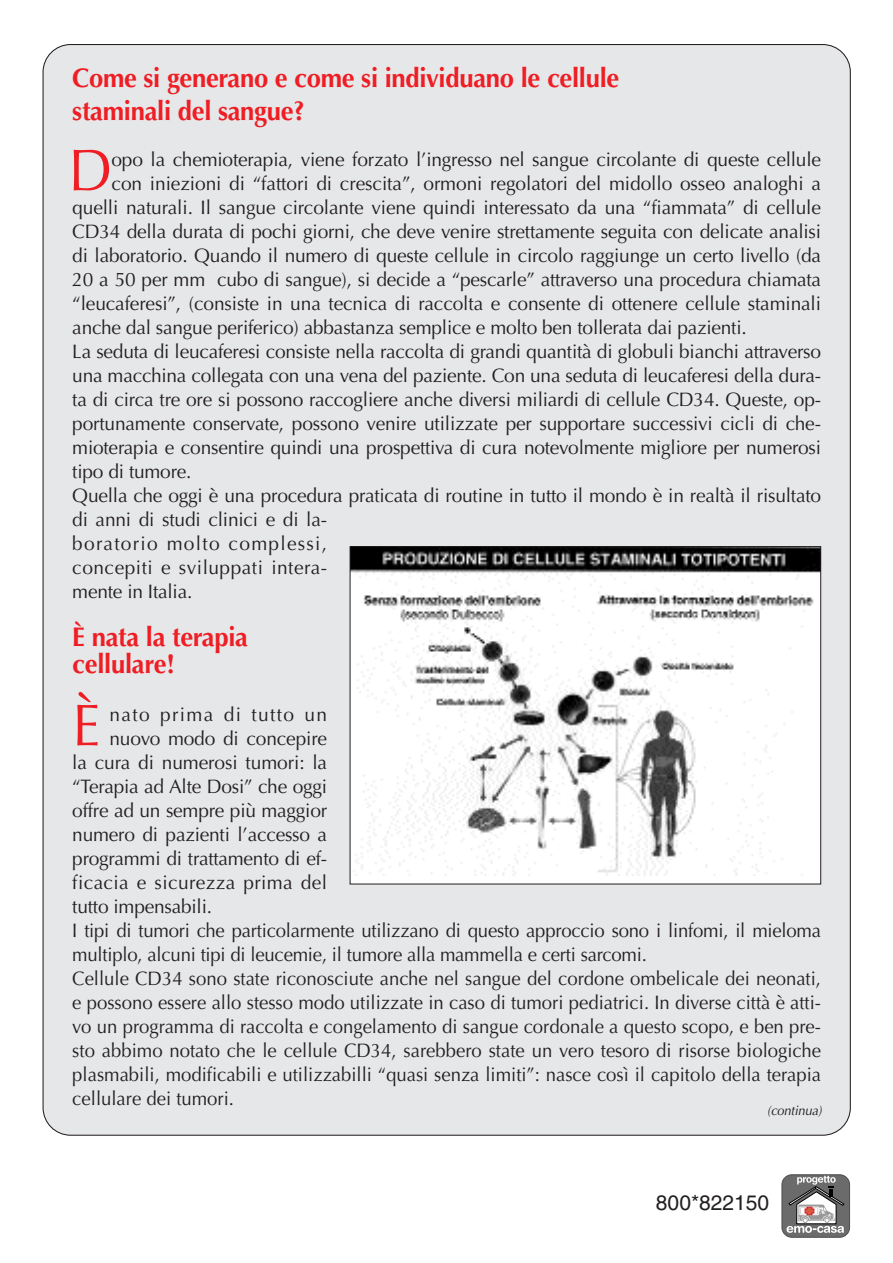
<style>
.page{position:relative;width:893px;height:1263px;background:#fff}
.page>*{position:absolute;margin:0;border:0;box-sizing:border-box;transform-origin:0 0}
.t1{font:58.95px "Optima";color:#ee1e24;scale:.95 1}
.t2{font:700 27px/33px "Optima";letter-spacing:-.01em;color:#ee1e24;scale:.95 1}
.t3{font:21px "Helvetica";color:#231f20}
.t4{font:19.5px "Optima";letter-spacing:-.01em;color:#231f20}
.t5{font:19.5px "Optima";letter-spacing:-.01em;color:#231f20;scale:.95 1}
.t6{font:19.5px "Optima";letter-spacing:.025em;color:#231f20}
.t7{font:19.5px "Optima";letter-spacing:.02em;color:#231f20}
.t8{font:19.5px "Optima";letter-spacing:.065em;color:#231f20}
.t9{font:19.5px "Optima";letter-spacing:.07em;color:#231f20}
.t10{font:italic 13.5px "Optima";letter-spacing:-.01em;color:#231f20;scale:.95 1}
</style>
<div class="page">
<div style="left:43px;top:44px;width:807px;height:1092px;background:#e6e7e9"></div>
<div style="left:350px;top:547px;width:470px;height:337px;background:#fff"></div>
<img style="left:352px;top:548px;width:467px;height:327px">
<div style="left:350px;top:546px;width:471px;height:338px;border:1px solid #231f20"></div>
<div style="left:781px;top:1175px;width:68px;height:63px;background:#6b6b6b;border:1px solid #4d4d4d;border-radius:10px"></div>
<svg style="left:786px;top:1176px;width:58px;height:57px"></svg>
<h2 class="t2" style="left:72px;top:64px;width:577px">Come si generano e come si individuano le cellule staminali del sangue?</h2>
<h1 class="t1" style="left:69px;top:146px;width:47px">D</h1>
<p class="t4" style="left:111px;top:151px;width:711px">opo la chemioterapia, viene forzato l’ingresso nel sangue circolante di queste cellule</p>
<p class="t4" style="left:111px;top:175px;width:711px">con iniezioni di “fattori di crescita”, ormoni regolatori del midollo osseo analoghi a</p>
<p class="t4" style="left:72px;top:199px;width:750px">quelli naturali. Il sangue circolante viene quindi interessato da una “fiammata” di cellule</p>
<p class="t4" style="left:72px;top:223px;width:750px">CD34 della durata di pochi giorni, che deve venire strettamente seguita con delicate analisi</p>
<p class="t4" style="left:72px;top:247px;width:750px">di laboratorio. Quando il numero di queste cellule in circolo raggiunge un certo livello (da</p>
<p class="t4" style="left:72px;top:271px;width:750px">20 a 50 per mm cubo di sangue), si decide a “pescarle” attraverso una procedura chiamata</p>
<p class="t4" style="left:72px;top:295px;width:750px">“leucaferesi”, (consiste in una tecnica di raccolta e consente di ottenere cellule staminali</p>
<p class="t4" style="left:72px;top:319px;width:676px">anche dal sangue periferico) abbastanza semplice e molto ben tollerata dai pazienti.</p>
<p class="t4" style="left:72px;top:343px;width:750px">La seduta di leucaferesi consiste nella raccolta di grandi quantità di globuli bianchi attraverso</p>
<p class="t4" style="left:72px;top:367px;width:750px">una macchina collegata con una vena del paziente. Con una seduta di leucaferesi della dura-</p>
<p class="t4" style="left:72px;top:391px;width:750px">ta di circa tre ore si possono raccogliere anche diversi miliardi di cellule CD34. Queste, op-</p>
<p class="t4" style="left:72px;top:415px;width:750px">portunamente conservate, possono venire utilizzate per supportare successivi cicli di che-</p>
<p class="t4" style="left:72px;top:439px;width:750px">mioterapia e consentire quindi una prospettiva di cura notevolmente migliore per numerosi</p>
<p class="t4" style="left:72px;top:463px;width:121px">tipo di tumore.</p>
<p class="t4" style="left:72px;top:487px;width:750px">Quella che oggi è una procedura praticata di routine in tutto il mondo è in realtà il risultato</p>
<p class="t4" style="left:72px;top:511px;width:256px">di anni di studi clinici e di la-</p>
<p class="t8" style="left:72px;top:535px;width:256px">boratorio molto complessi,</p>
<p class="t6" style="left:72px;top:559px;width:256px">concepiti e sviluppati intera-</p>
<p class="t4" style="left:72px;top:583px;width:121px">mente in Italia.</p>
<h2 class="t2" style="left:72px;top:626px;width:186px;line-height:27px">È nata la terapia cellulare!</h2>
<h1 class="t1" style="left:72px;top:701px;width:31px">È</h1>
<p class="t9" style="left:109px;top:706px;width:219px">nato prima di tutto un</p>
<p class="t4" style="left:109px;top:730px;width:219px">nuovo modo di concepire</p>
<p class="t4" style="left:72px;top:754px;width:256px">la cura di numerosi tumori: la</p>
<p class="t4" style="left:72px;top:778px;width:256px">“Terapia ad Alte Dosi” che oggi</p>
<p class="t4" style="left:72px;top:802px;width:256px">offre ad un sempre più maggior</p>
<p class="t4" style="left:72px;top:826px;width:256px">numero di pazienti l’accesso a</p>
<p class="t4" style="left:72px;top:850px;width:256px">programmi di trattamento di ef-</p>
<p class="t7" style="left:72px;top:874px;width:256px">ficacia e sicurezza prima del</p>
<p class="t4" style="left:72px;top:898px;width:141px">tutto impensabili.</p>
<p class="t5" style="left:72px;top:922px;width:789px">I tipi di tumori che particolarmente utilizzano di questo approccio sono i linfomi, il mieloma</p>
<p class="t5" style="left:72px;top:946px;width:606px">multiplo, alcuni tipi di leucemie, il tumore alla mammella e certi sarcomi.</p>
<p class="t5" style="left:72px;top:970px;width:789px">Cellule CD34 sono state riconosciute anche nel sangue del cordone ombelicale dei neonati,</p>
<p class="t5" style="left:72px;top:994px;width:789px">e possono essere allo stesso modo utilizzate in caso di tumori pediatrici. In diverse città è atti-</p>
<p class="t5" style="left:72px;top:1018px;width:789px">vo un programma di raccolta e congelamento di sangue cordonale a questo scopo, e ben pre-</p>
<p class="t5" style="left:72px;top:1042px;width:789px">sto abbimo notato che le cellule CD34, sarebbero state un vero tesoro di risorse biologiche</p>
<p class="t5" style="left:72px;top:1066px;width:789px">plasmabili, modificabili e utilizzabilli “quasi senza limiti”: nasce così il capitolo della terapia</p>
<p class="t5" style="left:72px;top:1090px;width:172px">cellulare dei tumori.</p>
<p class="t10" style="left:767px;top:1105px;width:59px">(continua)</p>
<p class="t3" style="left:656px;top:1195px;width:115px">800*822150</p>
</div>
